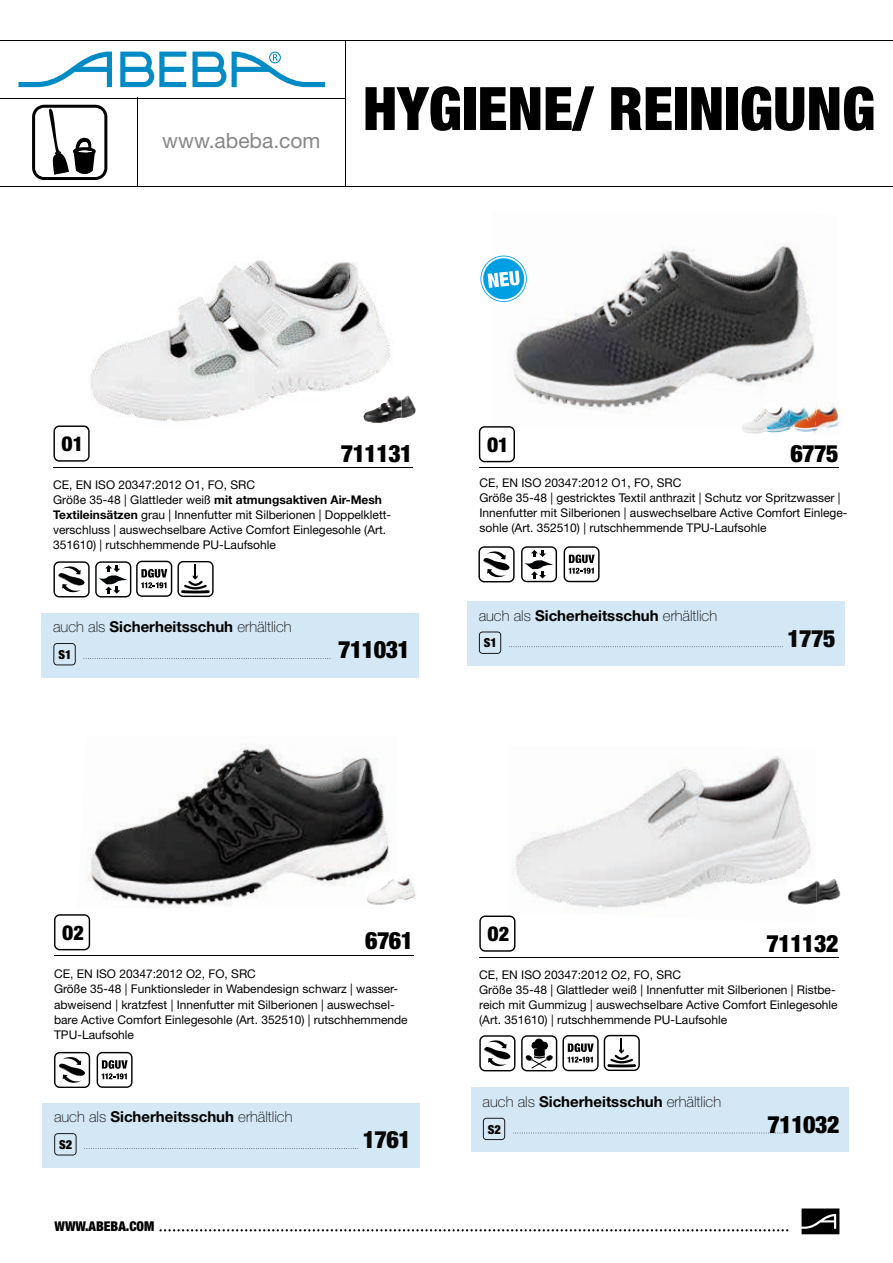
<style>
.page{position:relative;width:893px;height:1263px;background:#fff}
.page>*{position:absolute;margin:0;border:0;box-sizing:border-box;transform-origin:0 0}
.t1{font:900 condensed 60px "Helvetica Neue LT Std";color:#000}
.t2{font:900 condensed 24px "Helvetica Neue LT Std";letter-spacing:-.025em;color:#000}
.t3{font:900 condensed 24px "Helvetica Neue LT Std";letter-spacing:-.025em;color:#090909}
.t4{font:21px "Helvetica Neue LT Std";color:#878787}
.t5{font:900 condensed 20.1px "Helvetica Neue LT Std";color:#000}
.t6{font:100 15px "Helvetica Neue LT Std";color:#000}
.t7{font:900 condensed 13.5px "Helvetica Neue LT Std";color:#000}
.t8{font:900 condensed 12.45px "Helvetica Neue LT Std";color:#000}
.t9{font:12px/15px "Helvetica Neue LT";color:#000}
.t10{font:12px/15px "Helvetica Neue LT Std";color:#000}
.s1{font-family:"Helvetica Neue LT Std";font-weight:700}
.s2{font-family:"Helvetica Neue LT"}
.s3{font-weight:700}
.s4{font-family:"Helvetica Neue LT Std"}
</style>
<div class="page">
<hr style="left:0;top:98px;width:345px;height:1px;background:#000">
<hr style="left:0;top:186px;width:893px;height:1px;background:#000">
<hr style="left:0;top:40px;width:893px;height:1px;background:#000">
<hr style="left:345px;top:40px;width:1px;height:146px;background:#000">
<svg style="left:192px;top:52px;width:34px;height:35px"></svg>
<svg style="left:18px;top:51px;width:94px;height:36px"></svg>
<svg style="left:232px;top:51px;width:93px;height:36px"></svg>
<svg style="left:120px;top:52px;width:66px;height:35px"></svg>
<hr style="left:137px;top:98px;width:1px;height:88px;background:#000">
<svg style="left:32px;top:105px;width:75px;height:75px"></svg>
<svg style="left:801px;top:1208px;width:38px;height:26px"></svg>
<svg style="left:159px;top:1229px;width:629px;height:2px"></svg>
<hr style="left:54px;top:955px;width:359px;height:1px;background:#000">
<img style="left:88px;top:744px;width:302px;height:162px">
<svg style="left:54px;top:1052px;width:36px;height:36px"></svg>
<svg style="left:97px;top:1052px;width:36px;height:36px"></svg>
<svg style="left:54px;top:914px;width:36px;height:36px"></svg>
<img style="left:398px;top:877px;width:18px;height:24px">
<img style="left:366px;top:876px;width:32px;height:30px">
<div style="left:42px;top:1103px;width:378px;height:64px;background:#d4e7f5"></div>
<svg style="left:54px;top:1133px;width:23px;height:22px"></svg>
<svg style="left:84px;top:1148px;width:274px;height:1px"></svg>
<img style="left:500px;top:243px;width:315px;height:170px">
<hr style="left:479px;top:467px;width:359px;height:1px;background:#000">
<svg style="left:479px;top:426px;width:36px;height:36px"></svg>
<svg style="left:478px;top:546px;width:37px;height:36px"></svg>
<svg style="left:521px;top:546px;width:36px;height:36px"></svg>
<svg style="left:564px;top:546px;width:36px;height:36px"></svg>
<img style="left:742px;top:427px;width:21px;height:7px">
<img style="left:742px;top:410px;width:20px;height:17px">
<img style="left:769px;top:427px;width:22px;height:6px">
<img style="left:763px;top:402px;width:45px;height:25px">
<img style="left:763px;top:427px;width:17px;height:5px">
<img style="left:762px;top:407px;width:27px;height:20px">
<img style="left:808px;top:402px;width:33px;height:31px">
<img style="left:791px;top:427px;width:24px;height:6px">
<img style="left:789px;top:402px;width:5px;height:21px">
<div style="left:467px;top:601px;width:377px;height:64px;background:#d4e7f5"></div>
<svg style="left:479px;top:631px;width:22px;height:23px"></svg>
<svg style="left:509px;top:646px;width:274px;height:1px"></svg>
<div style="left:41px;top:613px;width:378px;height:64px;background:#d4e7f5"></div>
<svg style="left:53px;top:643px;width:23px;height:22px"></svg>
<svg style="left:83px;top:658px;width:247px;height:1px"></svg>
<hr style="left:53px;top:467px;width:360px;height:1px;background:#000">
<img style="left:91px;top:260px;width:311px;height:164px">
<svg style="left:53px;top:425px;width:37px;height:37px"></svg>
<svg style="left:53px;top:561px;width:161px;height:36px"></svg>
<img style="left:402px;top:395px;width:14px;height:23px">
<img style="left:364px;top:396px;width:32px;height:27px">
<div style="left:471px;top:1087px;width:377px;height:65px;background:#d4e7f5"></div>
<svg style="left:483px;top:1118px;width:22px;height:22px"></svg>
<svg style="left:513px;top:1132px;width:274px;height:1px"></svg>
<hr style="left:479px;top:957px;width:359px;height:1px;background:#000">
<svg style="left:479px;top:915px;width:36px;height:37px"></svg>
<svg style="left:479px;top:1035px;width:36px;height:36px"></svg>
<img style="left:508px;top:756px;width:303px;height:167px">
<svg style="left:521px;top:1035px;width:119px;height:36px"></svg>
<img style="left:786px;top:877px;width:55px;height:29px">
<svg style="left:480px;top:256px;width:47px;height:46px"></svg>
<h3 class="t4" style="left:162px;top:128px;width:160px">www.abeba.com</h3>
<h1 class="t1" style="left:363px;top:72px;width:514px">HYGIENE/ REINIGUNG</h1>
<h3 class="t5" style="left:62px;top:432px;width:23px">O1</h3>
<h2 class="t2" style="left:341px;top:438px;width:73px">711131</h2>
<h3 class="t5" style="left:487px;top:432px;width:23px">O1</h3>
<h2 class="t2" style="left:790px;top:438px;width:50px">6775</h2>
<p class="t9" style="left:53px;top:477px;width:340px">CE, EN ISO 20347:2012 O1, FO, SRC<br>Größe 35-48 | Glattleder weiß <span class="s1">mit atmungsaktiven Air-Mesh Textileinsätzen</span> grau | Innenfutter mit Silberionen | Doppelklett&shy;verschluss | auswechselbare Active Comfort Einlegesohle (Art.</p>
<p class="t10" style="left:53px;top:537px;width:224px"><span class="s2">351610) |</span> rutschhemmende PU-Laufsohle</p>
<p class="t6" style="left:53px;top:618px;width:240px">auch als <span class="s3">Sicherheitsschuh</span> erhältlich</p>
<p class="t8" style="left:58px;top:647px;width:15px">S1</p>
<h2 class="t2" style="left:338px;top:635px;width:73px">711031</h2>
<p class="t9" style="left:479px;top:475px;width:369px">CE, EN ISO 20347:2012 O1, FO, SRC<br>Größe 35-48 | gestricktes Textil anthrazit | Schutz vor Spritzwasser | Innenfutter mit Silberionen | auswechselbare <span class="s4">Active Comfort Einlege&shy;sohle</span> (Art. 352510) | rutschhemmende TPU-Laufsohle</p>
<p class="t6" style="left:479px;top:607px;width:240px">auch als <span class="s3">Sicherheitsschuh</span> erhältlich</p>
<p class="t8" style="left:484px;top:635px;width:15px">S1</p>
<h2 class="t3" style="left:787px;top:623px;width:50px">1775</h2>
<h3 class="t5" style="left:62px;top:920px;width:23px">O2</h3>
<h2 class="t2" style="left:365px;top:926px;width:50px">6761</h2>
<p class="t9" style="left:54px;top:966px;width:346px">CE, EN ISO 20347:2012 O2, FO, SRC<br><span class="s4">Größe 35-48 |</span> Funktionsleder in Wabendesign schwarz | wasser&shy;abweisend | kratzfest | Innenfutter mit <span class="s4">Silberionen</span> | <span class="s4">auswechsel-</span></p>
<p class="t10" style="left:54px;top:1012px;width:355px">bare Active Comfort Einlegesohle <span class="s2">(Art. 352510) |</span> rutschhemmende<br>TPU-Laufsohle</p>
<p class="t6" style="left:54px;top:1108px;width:240px">auch als <span class="s3">Sicherheitsschuh</span> erhältlich</p>
<p class="t8" style="left:59px;top:1137px;width:15px">S2</p>
<h2 class="t3" style="left:363px;top:1125px;width:50px">1761</h2>
<p class="t7" style="left:55px;top:1218px;width:101px">WWW.ABEBA.COM</p>
<h3 class="t5" style="left:487px;top:922px;width:23px">O2</h3>
<p class="t9" style="left:479px;top:967px;width:360px">CE, EN ISO 20347:2012 O2, FO, SRC<br>Größe 35-48 | Glattleder weiß | Innenfutter mit Silberionen | Ristbe&shy;reich mit Gummizug | auswechselbare Active Comfort Einlegesohle</p>
<p class="t10" style="left:479px;top:1012px;width:250px"><span class="s2">(Art. 351610) |</span> rutschhemmende PU-Laufsohle</p>
<h2 class="t2" style="left:767px;top:928px;width:73px">711132</h2>
<p class="t6" style="left:483px;top:1093px;width:240px">auch als <span class="s3">Sicherheitsschuh</span> erhältlich</p>
<p class="t8" style="left:488px;top:1121px;width:15px">S2</p>
<h2 class="t2" style="left:768px;top:1110px;width:73px">711032</h2>
</div>
